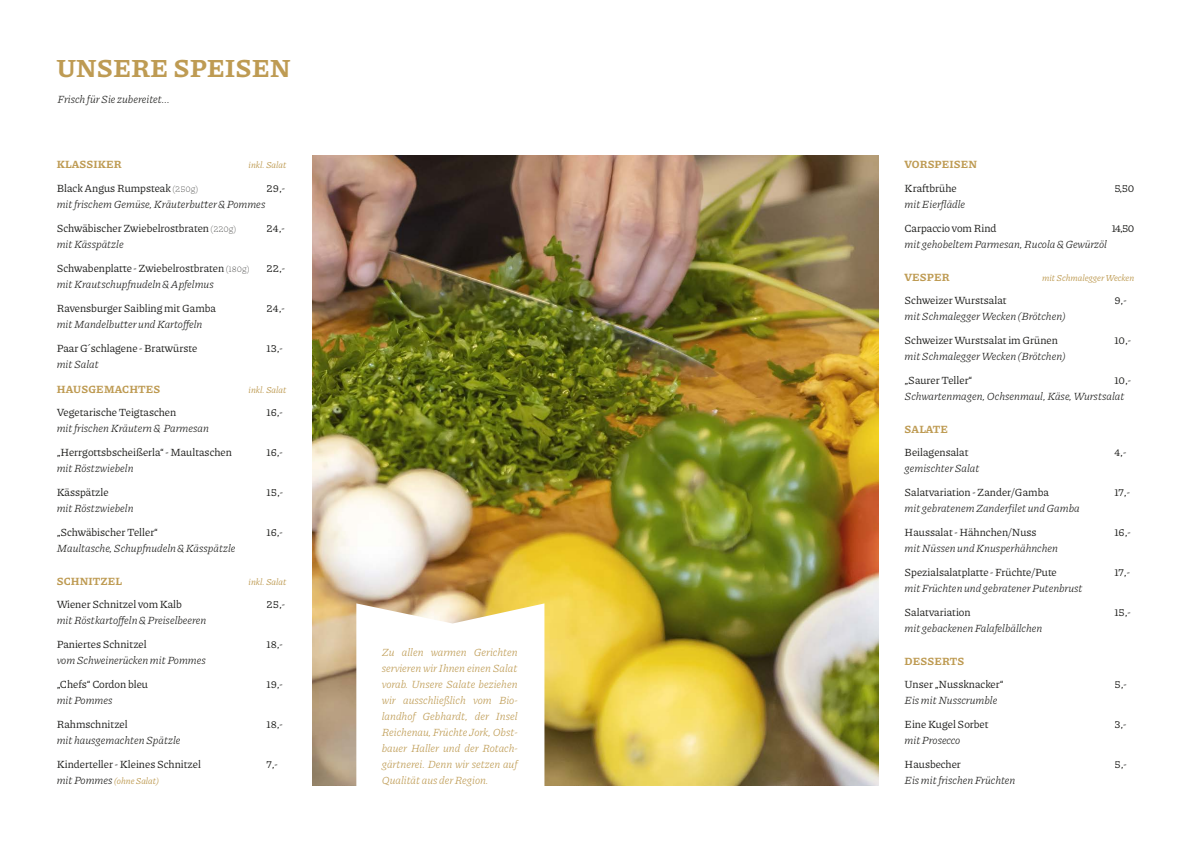
<style>
.page{position:relative;width:1191px;height:842px;background:#fff}
.page>*{position:absolute;margin:0;border:0;box-sizing:border-box;transform-origin:0 0}
.t1{font:100 26px "Piazzolla";letter-spacing:.01em;color:#be9b53}
.t2{font:italic 100 11px/24px "Piazzolla";color:#1d1d1b}
.t3{font:100 11px/23.8px "Piazzolla";color:#1d1d1b}
.t4{font:italic 100 11px/16px "Piazzolla";color:#be9b53;text-align:justify}
.t5{font:100 11px "Piazzolla";letter-spacing:.01em;color:#be9b53}
.t6{font:italic 100 9px "Piazzolla";color:#be9b53}
.s1{color:#be9b53}
.s2{font-size:9px}
.s3{font-style:normal}
.s4{font-style:normal;font-size:9px}
.s5{font-style:italic}
.s6{font-size:11px;color:#1d1d1b}
</style>
<div class="page">
<img style="left:313px;top:156px;width:565px;height:629px">
<svg style="left:356px;top:603px;width:188px;height:183px"></svg>
<h1 class="t1" style="left:57px;top:53px;width:235px">UNSERE SPEISEN</h1>
<p class="t2" style="left:58px;top:87px;width:114px">Frisch für Sie zubereitet...</p>
<p class="t3" style="left:57px;top:152px;width:143px"><span class="s1">KLASSIKER<br></span>Black Angus Rumpsteak <span class="s2">(250g)</span></p>
<p class="t6" style="left:249px;top:160px;width:39px">inkl. Salat</p>
<p class="t3" style="left:266px;top:176px;width:20px">29,-</p>
<p class="t2" style="left:57px;top:192px;width:210px">mit frischem Gemüse, Kräuterbutter &amp; Pommes<br><span class="s3">Schwäbischer Zwiebelrostbraten</span> <span class="s4">(220g)</span></p>
<p class="t3" style="left:266px;top:216px;width:20px">24,-</p>
<p class="t3" style="left:57px;top:232px;width:194px"><span class="s5">mit Kässpätzle<br></span>Schwabenplatte - Zwiebelrostbraten <span class="s2">(180g)</span></p>
<p class="t3" style="left:266px;top:256px;width:20px">22,-</p>
<p class="t2" style="left:57px;top:272px;width:159px">mit Krautschupfnudeln &amp; Apfelmus</p>
<p class="t3" style="left:57px;top:296px;width:161px">Ravensburger Saibling mit Gamba</p>
<p class="t3" style="left:266px;top:296px;width:20px">24,-</p>
<p class="t2" style="left:57px;top:312px;width:147px">mit Mandelbutter und Kartoffeln</p>
<p class="t3" style="left:57px;top:336px;width:142px">Paar G´schlagene - Bratwürste</p>
<p class="t3" style="left:266px;top:336px;width:18px">13,-</p>
<p class="t2" style="left:57px;top:352px;width:44px">mit Salat</p>
<p class="t5" style="left:57px;top:383px;width:105px">HAUSGEMACHTES</p>
<p class="t3" style="left:57px;top:400px;width:121px">Vegetarische Teigtaschen</p>
<p class="t3" style="left:266px;top:400px;width:18px">16,-</p>
<p class="t2" style="left:57px;top:416px;width:154px">mit frischen Kräutern &amp; Parmesan</p>
<p class="t3" style="left:57px;top:440px;width:177px">„Herrgottsbscheißerla“ - Maultaschen</p>
<p class="t3" style="left:266px;top:440px;width:18px">16,-</p>
<p class="t2" style="left:57px;top:456px;width:78px">mit Röstzwiebeln</p>
<p class="t3" style="left:57px;top:480px;width:53px">Kässpätzle</p>
<p class="t3" style="left:266px;top:480px;width:18px">15,-</p>
<p class="t2" style="left:57px;top:496px;width:78px">mit Röstzwiebeln</p>
<p class="t3" style="left:57px;top:520px;width:103px">„Schwäbischer Teller“</p>
<p class="t3" style="left:266px;top:520px;width:18px">16,-</p>
<p class="t2" style="left:57px;top:536px;width:180px">Maultasche, Schupfnudeln &amp; Kässpätzle</p>
<p class="t6" style="left:249px;top:385px;width:39px">inkl. Salat</p>
<p class="t5" style="left:57px;top:575px;width:67px">SCHNITZEL</p>
<p class="t3" style="left:57px;top:592px;width:127px">Wiener Schnitzel vom Kalb</p>
<p class="t3" style="left:266px;top:592px;width:20px">25,-</p>
<p class="t2" style="left:57px;top:608px;width:151px">mit Röstkartoffeln &amp; Preiselbeeren</p>
<p class="t3" style="left:57px;top:632px;width:91px">Paniertes Schnitzel</p>
<p class="t3" style="left:266px;top:632px;width:18px">18,-</p>
<p class="t2" style="left:57px;top:648px;width:151px">vom Schweinerücken mit Pommes</p>
<p class="t3" style="left:57px;top:672px;width:93px">„Chefs“ Cordon bleu</p>
<p class="t3" style="left:266px;top:672px;width:18px">19,-</p>
<p class="t2" style="left:57px;top:688px;width:57px">mit Pommes</p>
<p class="t3" style="left:57px;top:712px;width:73px">Rahmschnitzel</p>
<p class="t3" style="left:266px;top:712px;width:18px">18,-</p>
<p class="t2" style="left:57px;top:728px;width:125px">mit hausgemachten Spätzle</p>
<p class="t3" style="left:57px;top:752px;width:146px">Kinderteller - Kleines Schnitzel</p>
<p class="t3" style="left:266px;top:752px;width:13px">7,-</p>
<p class="t6" style="left:57px;top:775px;width:104px"><span class="s6">mit Pommes</span> (ohne Salat)</p>
<p class="t6" style="left:249px;top:577px;width:39px">inkl. Salat</p>
<p class="t4" style="left:382px;top:644px;width:137px">Zu allen warmen Gerichten servieren wir Ihnen einen Salat vorab. Unsere Salate beziehen wir ausschließlich vom Bio&shy;landhof Gebhardt, der Insel Reichenau, Früchte Jork, Obst&shy;bauer Haller und der Rotach&shy;gärtnerei. Denn wir setzen auf Qualität aus der Region.</p>
<p class="t5" style="left:904px;top:158px;width:74px">VORSPEISEN</p>
<p class="t3" style="left:904px;top:176px;width:54px">Kraftbrühe</p>
<p class="t3" style="left:1114px;top:176px;width:21px">5,50</p>
<p class="t2" style="left:904px;top:192px;width:62px">mit Eierflädle</p>
<p class="t3" style="left:904px;top:216px;width:93px">Carpaccio vom Rind</p>
<p class="t3" style="left:1111px;top:216px;width:24px">14,50</p>
<p class="t2" style="left:904px;top:232px;width:204px">mit gehobeltem Parmesan, Rucola &amp; Gewürzöl</p>
<p class="t5" style="left:904px;top:271px;width:47px">VESPER</p>
<p class="t3" style="left:904px;top:288px;width:104px">Schweizer Wurstsalat</p>
<p class="t3" style="left:1114px;top:288px;width:14px">9,-</p>
<p class="t2" style="left:904px;top:304px;width:163px">mit Schmalegger Wecken (Brötchen)</p>
<p class="t3" style="left:904px;top:328px;width:155px">Schweizer Wurstsalat im Grünen</p>
<p class="t3" style="left:1114px;top:328px;width:18px">10,-</p>
<p class="t2" style="left:904px;top:344px;width:163px">mit Schmalegger Wecken (Brötchen)</p>
<p class="t3" style="left:904px;top:368px;width:69px">„Saurer Teller“</p>
<p class="t3" style="left:1114px;top:368px;width:18px">10,-</p>
<p class="t2" style="left:904px;top:384px;width:221px">Schwartenmagen, Ochsenmaul, Käse, Wurstsalat</p>
<p class="t6" style="left:1042px;top:273px;width:94px">mit Schmalegger Wecken</p>
<p class="t5" style="left:904px;top:423px;width:45px">SALATE</p>
<p class="t3" style="left:904px;top:440px;width:65px">Beilagensalat</p>
<p class="t3" style="left:1114px;top:440px;width:13px">4,-</p>
<p class="t2" style="left:904px;top:456px;width:76px">gemischter Salat</p>
<p class="t3" style="left:904px;top:480px;width:146px">Salatvariation - Zander/Gamba</p>
<p class="t3" style="left:1114px;top:480px;width:17px">17,-</p>
<p class="t2" style="left:904px;top:496px;width:177px">mit gebratenem Zanderfilet und Gamba</p>
<p class="t3" style="left:904px;top:520px;width:133px">Haussalat - Hähnchen/Nuss</p>
<p class="t3" style="left:1114px;top:520px;width:18px">16,-</p>
<p class="t2" style="left:904px;top:536px;width:155px">mit Nüssen und Knusperhähnchen</p>
<p class="t3" style="left:904px;top:560px;width:154px">Spezialsalatplatte - Früchte/Pute</p>
<p class="t3" style="left:1114px;top:560px;width:17px">17,-</p>
<p class="t2" style="left:904px;top:576px;width:180px">mit Früchten und gebratener Putenbrust</p>
<p class="t3" style="left:904px;top:600px;width:68px">Salatvariation</p>
<p class="t3" style="left:1114px;top:600px;width:18px">15,-</p>
<p class="t2" style="left:904px;top:616px;width:139px">mit gebackenen Falafelbällchen</p>
<p class="t5" style="left:904px;top:655px;width:61px">DESSERTS</p>
<p class="t3" style="left:904px;top:672px;width:100px">Unser „Nussknacker“</p>
<p class="t3" style="left:1114px;top:672px;width:14px">5,-</p>
<p class="t2" style="left:904px;top:688px;width:94px">Eis mit Nusscrumble</p>
<p class="t3" style="left:904px;top:712px;width:86px">Eine Kugel Sorbet</p>
<p class="t3" style="left:1114px;top:712px;width:14px">3,-</p>
<p class="t2" style="left:904px;top:728px;width:57px">mit Prosecco</p>
<p class="t3" style="left:904px;top:752px;width:58px">Hausbecher</p>
<p class="t3" style="left:1114px;top:752px;width:14px">5,-</p>
<p class="t2" style="left:904px;top:768px;width:112px">Eis mit frischen Früchten</p>
</div>
